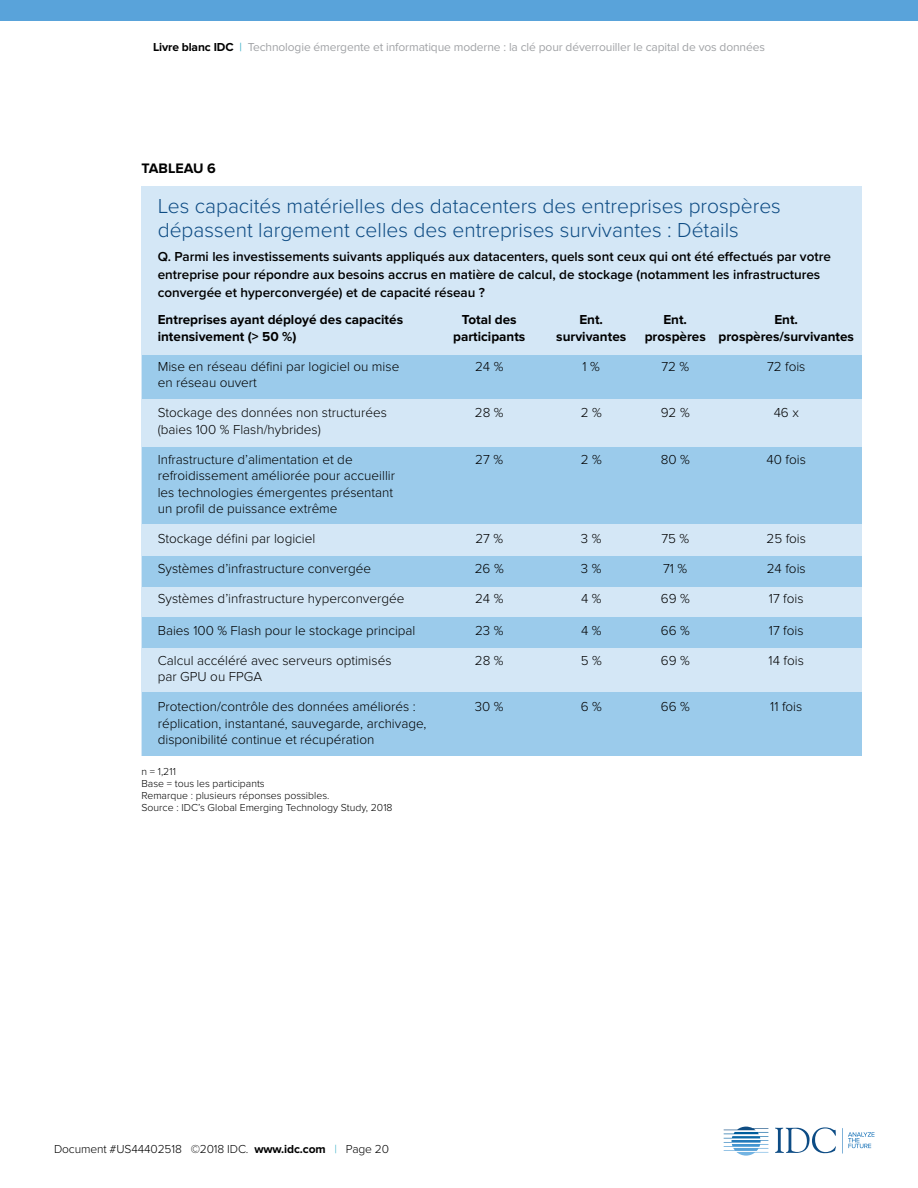
<style>
.page{position:relative;width:918px;height:1188px;background:#fff}
.page>*{position:absolute;margin:0;border:0;box-sizing:border-box;transform-origin:0 0}
.t1{font:300 21px/24px "Proxima Nova";color:#0e4c84}
.t2{font:700 14.25px "Proxima Nova";color:#000}
.t3{font:300 13.5px/16.5px "Proxima Nova";color:#000}
.t4{font:600 13.5px/18px "Proxima Nova";color:#000}
.t5{font:700 13.5px "Proxima Nova";color:#000}
.t6{font:12px "Proxima Nova";letter-spacing:-.01em;color:#a1a3a6}
.t7{font:300 12px "Proxima Nova";letter-spacing:-.01em;color:#000}
.t8{font:300 10.5px/12px "Proxima Nova";color:#000}
.s1{font-weight:700;color:#000}
.s2{color:#36aec7}
.s3{font-weight:700}
</style>
<div class="page">
<div style="left:0;top:0;width:918px;height:21px;background:#59a3da"></div>
<svg style="left:775px;top:1127px;width:61px;height:26px"></svg>
<svg style="left:724px;top:1127px;width:44px;height:29px"></svg>
<svg style="left:842px;top:1128px;width:33px;height:26px"></svg>
<div style="left:141px;top:186px;width:721px;height:569px;background:#d4e7f6"></div>
<div style="left:142px;top:355px;width:720px;height:43px;background:#9bcbeb"></div>
<div style="left:142px;top:447px;width:720px;height:77px;background:#9bcbeb"></div>
<div style="left:142px;top:556px;width:720px;height:30px;background:#9bcbeb"></div>
<div style="left:142px;top:617px;width:720px;height:30px;background:#9bcbeb"></div>
<div style="left:142px;top:692px;width:720px;height:63px;background:#9bcbeb"></div>
<p class="t6" style="left:153px;top:40px;width:613px"><span class="s1">Livre blanc IDC</span> <span class="s2">|</span> Technologie émergente et informatique moderne : la clé pour déverrouiller le capital de vos données</p>
<p class="t2" style="left:141px;top:160px;width:76px">TABLEAU 6</p>
<h1 class="t1" style="left:158px;top:195px;width:625px">Les capacités matérielles des datacenters des entreprises prospères dépassent largement celles des entreprises survivantes : Détails</h1>
<p class="t4" style="left:158px;top:248px;width:675px">Q. Parmi les investissements suivants appliqués aux datacenters, quels sont ceux qui ont été effectués par votre entreprise pour répondre aux besoins accrus en matière de calcul, de stockage (notamment les infrastructures convergée et hyperconvergée) et de capacité réseau ?</p>
<p class="t5" style="left:158px;top:312px;width:247px">Entreprises ayant déployé des capacités</p>
<p class="t5" style="left:462px;top:312px;width:56px">Total des</p>
<p class="t5" style="left:579px;top:312px;width:25px">Ent.</p>
<p class="t5" style="left:663px;top:312px;width:25px">Ent.</p>
<p class="t5" style="left:774px;top:312px;width:25px">Ent.</p>
<p class="t5" style="left:158px;top:329px;width:140px">intensivement (&gt; 50 %)</p>
<p class="t5" style="left:453px;top:329px;width:74px">participants</p>
<p class="t5" style="left:556px;top:329px;width:71px">survivantes</p>
<p class="t5" style="left:645px;top:329px;width:211px">prospères prospères/survivantes</p>
<p class="t3" style="left:158px;top:358px;width:243px">Mise en réseau défini par logiciel ou mise</p>
<p class="t3" style="left:475px;top:358px;width:30px">24 %</p>
<p class="t3" style="left:583px;top:358px;width:19px">1 %</p>
<p class="t3" style="left:661px;top:358px;width:29px">72 %</p>
<p class="t3" style="left:767px;top:358px;width:40px">72 fois</p>
<p class="t3" style="left:158px;top:375px;width:101px">en réseau ouvert</p>
<p class="t3" style="left:158px;top:405px;width:231px">Stockage des données non structurées</p>
<p class="t3" style="left:475px;top:405px;width:30px">28 %</p>
<p class="t3" style="left:581px;top:405px;width:23px">2 %</p>
<p class="t3" style="left:661px;top:405px;width:30px">92 %</p>
<p class="t3" style="left:774px;top:405px;width:27px">46 x</p>
<p class="t3" style="left:158px;top:421px;width:165px">(baies 100 % Flash/hybrides)</p>
<p class="t3" style="left:158px;top:451px;width:196px">Infrastructure d’alimentation et de</p>
<p class="t3" style="left:475px;top:451px;width:29px">27 %</p>
<p class="t3" style="left:581px;top:451px;width:23px">2 %</p>
<p class="t3" style="left:661px;top:451px;width:31px">80 %</p>
<p class="t3" style="left:767px;top:451px;width:41px">40 fois</p>
<p class="t3" style="left:158px;top:468px;width:239px">refroidissement améliorée pour accueillir les technologies émergentes présentant un profil de puissance extrême</p>
<p class="t3" style="left:158px;top:531px;width:159px">Stockage défini par logiciel</p>
<p class="t3" style="left:475px;top:531px;width:29px">27 %</p>
<p class="t3" style="left:581px;top:531px;width:22px">3 %</p>
<p class="t3" style="left:661px;top:531px;width:29px">75 %</p>
<p class="t3" style="left:766px;top:531px;width:41px">25 fois</p>
<p class="t3" style="left:158px;top:561px;width:215px">Systèmes d’infrastructure convergée</p>
<p class="t3" style="left:475px;top:561px;width:30px">26 %</p>
<p class="t3" style="left:581px;top:561px;width:22px">3 %</p>
<p class="t3" style="left:663px;top:561px;width:26px">71 %</p>
<p class="t3" style="left:767px;top:561px;width:41px">24 fois</p>
<p class="t3" style="left:158px;top:591px;width:248px">Systèmes d’infrastructure hyperconvergée</p>
<p class="t3" style="left:475px;top:591px;width:30px">24 %</p>
<p class="t3" style="left:581px;top:591px;width:22px">4 %</p>
<p class="t3" style="left:661px;top:591px;width:30px">69 %</p>
<p class="t3" style="left:769px;top:591px;width:36px">17 fois</p>
<p class="t3" style="left:158px;top:622px;width:259px">Baies 100 % Flash pour le stockage principal</p>
<p class="t3" style="left:475px;top:622px;width:30px">23 %</p>
<p class="t3" style="left:581px;top:622px;width:22px">4 %</p>
<p class="t3" style="left:661px;top:622px;width:30px">66 %</p>
<p class="t3" style="left:769px;top:622px;width:36px">17 fois</p>
<p class="t3" style="left:158px;top:652px;width:235px">Calcul accéléré avec serveurs optimisés</p>
<p class="t3" style="left:475px;top:652px;width:30px">28 %</p>
<p class="t3" style="left:581px;top:652px;width:23px">5 %</p>
<p class="t3" style="left:661px;top:652px;width:30px">69 %</p>
<p class="t3" style="left:769px;top:652px;width:37px">14 fois</p>
<p class="t3" style="left:158px;top:669px;width:106px">par GPU ou FPGA</p>
<p class="t3" style="left:158px;top:699px;width:260px">Protection/contrôle des données améliorés :</p>
<p class="t3" style="left:475px;top:699px;width:30px">30 %</p>
<p class="t3" style="left:581px;top:699px;width:23px">6 %</p>
<p class="t3" style="left:661px;top:699px;width:30px">66 %</p>
<p class="t3" style="left:770px;top:699px;width:34px">11 fois</p>
<p class="t3" style="left:158px;top:715px;width:270px">réplication, instantané, sauvegarde, archivage, disponibilité continue et récupération</p>
<p class="t8" style="left:141px;top:765px;width:253px">n = 1,211<br>Base = tous les participants<br>Remarque : plusieurs réponses possibles.<br>Source : IDC’s Global Emerging Technology Study, 2018</p>
<p class="t7" style="left:54px;top:1142px;width:337px">Document #US44402518 ©2018 IDC. <span class="s3">www.idc.com</span> <span class="s2">|</span> Page 20</p>
</div>
